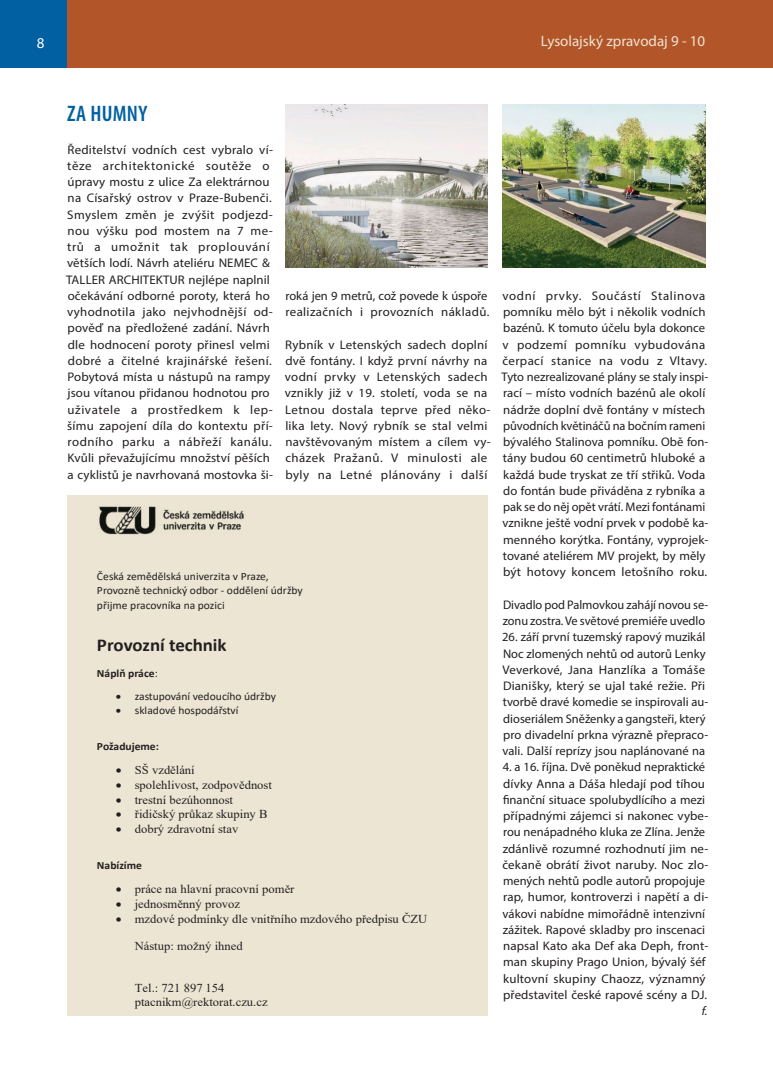
<style>
.page{position:relative;width:773px;height:1081px;background:#fff}
.page>*{position:absolute;margin:0;border:0;box-sizing:border-box;transform-origin:0 0}
.t1{font:600 condensed 22.5px "Myriad Pro";letter-spacing:.01em;color:#0160a1}
.t2{font:700 18.12px "Calibri";letter-spacing:-.005em;color:#231f20;scale:1.04 1}
.t3{font:15px "Myriad Pro";color:#ece5d3}
.t4{font:15px "Myriad Pro";color:#fff}
.t5{font:12.5px/16.2px "Myriad Pro";letter-spacing:.005em;color:#231f20}
.t6{font:italic 12.5px "Myriad Pro";color:#231f20}
.t7{font:12.12px/13.8px "Times New Roman";color:#231f20;scale:1.04 1}
.t8{font:11.12px/14.6px "Calibri";letter-spacing:-.005em;color:#231f20;scale:1.04 1}
.t9{font:700 11.12px "Calibri";letter-spacing:-.005em;color:#231f20;scale:1.04 1}
.s1{font-weight:400}
</style>
<div class="page">
<div style="left:0;top:0;width:67px;height:67px;background:#0160a1"></div>
<div style="left:67px;top:0;width:691px;height:67px;background:#b25528"></div>
<div style="left:758px;top:0;width:14px;height:67px;background:#b25528"></div>
<img style="left:285px;top:105px;width:203px;height:162px">
<img style="left:503px;top:105px;width:202px;height:162px">
<div style="left:67px;top:495px;width:421px;height:520px;background:#ece5d3"></div>
<img style="left:99px;top:506px;width:145px;height:29px">
<p class="t4" style="left:37px;top:34px;width:9px">8</p>
<p class="t3" style="left:540px;top:32px;width:166px">Lysolajský zpravodaj 9 - 10</p>
<h1 class="t1" style="left:67px;top:100px;width:82px">ZA HUMNY</h1>
<p class="t5" style="left:66px;top:141px;width:208px">Ředitelství vodních cest vybralo ví&shy;těze architektonické soutěže o úpravy mostu z ulice Za elektrárnou na Císařský ostrov v Praze-Bubenči.<br>Smyslem změn je zvýšit podjezd&shy;nou výšku pod mostem na 7 me&shy;trů a umožnit tak proplouvání větších lodí. Návrh ateliéru NEMEC &amp; TALLER ARCHITEKTUR nejlépe naplnil očekávání odborné poroty, která ho vyhodnotila jako nejvhodnější od&shy;pověď na předložené zadání. Návrh dle hodnocení poroty přinesl velmi dobré a čitelné krajinářské řešení.<br>Pobytová místa u nástupů na rampy jsou vítanou přidanou hodnotou pro uživatele a prostředkem k lep&shy;šímu zapojení díla do kontextu pří&shy;rodního parku a nábřeží kanálu.<br>Kvůli převažujícímu množství pěších a cyklistů je navrhovaná mostovka ši-</p>
<p class="t5" style="left:285px;top:287px;width:205px">roká jen 9 metrů, což povede k úspoře realizačních i provozních nákladů.</p>
<p class="t5" style="left:285px;top:336px;width:207px">Rybník v Letenských sadech doplní dvě fontány. I když první návrhy na vodní prvky v Letenských sadech vznikly již v 19. století, voda se na Letnou dostala teprve před něko&shy;lika lety. Nový rybník se stal velmi navštěvovaným místem a cílem vy&shy;cházek Pražanů. V minulosti ale byly na Letné plánovány i další</p>
<p class="t8" style="left:97px;top:568px;width:199px">Česká zemědělská univerzita v Praze,<br>Provozně technický odbor - oddělení údržby přijme pracovníka na pozici</p>
<h2 class="t2" style="left:97px;top:632px;width:126px">Provozní technik</h2>
<p class="t9" style="left:97px;top:665px;width:60px">Náplň práce<span class="s1">:</span></p>
<p class="t8" style="left:116px;top:688px;width:155px">• zastupování vedoucího údržby</p>
<p class="t8" style="left:116px;top:702px;width:119px">• skladové hospodářství</p>
<p class="t9" style="left:97px;top:738px;width:61px">Požadujeme:</p>
<p class="t7" style="left:116px;top:763px;width:77px">• SŠ vzdělání</p>
<p class="t7" style="left:116px;top:777px;width:151px">• spolehlivost, zodpovědnost</p>
<p class="t7" style="left:116px;top:792px;width:114px">• trestní bezúhonnost</p>
<p class="t7" style="left:116px;top:807px;width:147px">• řidičský průkaz skupiny B</p>
<p class="t7" style="left:116px;top:822px;width:119px">• dobrý zdravotní stav</p>
<p class="t9" style="left:97px;top:857px;width:45px">Nabízíme</p>
<p class="t7" style="left:116px;top:882px;width:173px">• práce na hlavní pracovní poměr</p>
<p class="t7" style="left:116px;top:897px;width:121px">• jednosměnný provoz</p>
<p class="t7" style="left:116px;top:911px;width:301px">• mzdové podmínky dle vnitřního mzdového předpisu ČZU</p>
<p class="t7" style="left:135px;top:939px;width:105px">Nástup: možný ihned</p>
<p class="t7" style="left:135px;top:981px;width:129px">Tel.: 721 897 154 ptacnikm@rektorat.czu.cz</p>
<p class="t5" style="left:501px;top:287px;width:208px">vodní prvky. Součástí Stalinova pomníku mělo být i několik vodních bazénů. K tomuto účelu byla dokonce v podzemí pomníku vybudována čerpací stanice na vodu z Vltavy.<br>Tyto nezrealizované plány se staly inspi&shy;rací – místo vodních bazénů ale okolí nádrže doplní dvě fontány v místech původních květináčů na bočním rameni bývalého Stalinova pomníku. Obě fon&shy;tány budou 60 centimetrů hluboké a každá bude tryskat ze tří střiků. Voda do fontán bude přiváděna z rybníka a pak se do něj opět vrátí. Mezi fontánami vznikne ještě vodní prvek v podobě ka&shy;menného korýtka. Fontány, vyprojek&shy;tované ateliérem MV projekt, by měly být hotovy koncem letošního roku.</p>
<p class="t5" style="left:502px;top:596px;width:207px">Divadlo pod Palmovkou zahájí novou se&shy;zonu zostra. Ve světové premiéře uvedlo</p>
<p class="t5" style="left:502px;top:629px;width:207px">26. září první tuzemský rapový muzikál Noc zlomených nehtů od autorů Lenky Veverkové, Jana Hanzlíka a Tomáše Dianišky, který se ujal také režie. Při tvorbě dravé komedie se inspirovali au&shy;dioseriálem Sněženky a gangsteři, který pro divadelní prkna výrazně přepraco&shy;vali. Další reprízy jsou naplánované na</p>
<p class="t5" style="left:502px;top:759px;width:207px">4. a 16. října. Dvě poněkud nepraktické dívky Anna a Dáša hledají pod tíhou finanční situace spolubydlícího a mezi případnými zájemci si nakonec vybe&shy;rou nenápadného kluka ze Zlína. Jenže zdánlivě rozumné rozhodnutí jim ne&shy;čekaně obrátí život naruby. Noc zlo&shy;mených nehtů podle autorů propojuje rap, humor, kontroverzi i napětí a di&shy;vákovi nabídne mimořádně intenzivní zážitek. Rapové skladby pro inscenaci napsal Kato aka Def aka Deph, front&shy;man skupiny Prago Union, bývalý šéf kultovní skupiny Chaozz, významný představitel české rapové scény a DJ.</p>
<p class="t6" style="left:701px;top:1003px;width:7px">f.</p>
</div>
